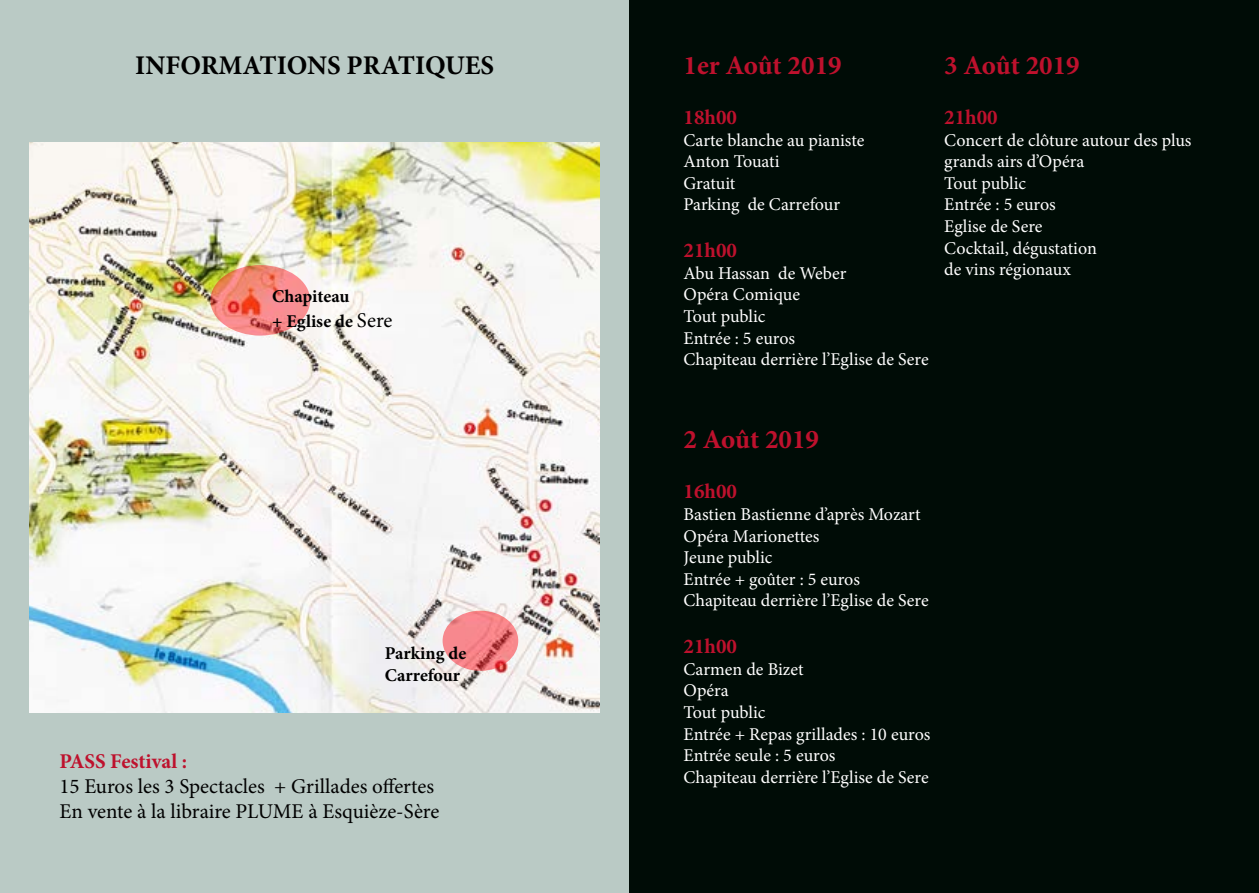
<style>
.page{position:relative;width:1259px;height:893px;background:#fff}
.page>*{position:absolute;margin:0;border:0;box-sizing:border-box;transform-origin:0 0}
.t1{font:700 27px "Minion Pro";color:#be112d}
.t2{font:700 27px "Minion Pro";color:#000}
.t3{font:21px/25.2px "Minion Pro";color:#000}
.t4{font:700 21px "Minion Pro";color:#be112d}
.t5{font:18px/21.6px "Minion Pro";color:#fff}
.t6{font:700 18px/25.2px "Minion Pro";color:#000}
.s1{font-weight:400;font-size:21px}
</style>
<div class="page">
<div style="left:0;top:0;width:629px;height:893px;background:#bacac5"></div>
<div style="left:629px;top:0;width:630px;height:893px;background:#000c06"></div>
<img style="left:30px;top:142px;width:570px;height:570px">
<img style="left:210px;top:265px;width:100px;height:71px">
<img style="left:442px;top:611px;width:76px;height:60px">
<h1 class="t2" style="left:135px;top:46px;width:360px">INFORMATIONS PRATIQUES</h1>
<h1 class="t1" style="left:683px;top:46px;width:160px">1er Août 2019</h1>
<p class="t4" style="left:683px;top:103px;width:55px">18h00</p>
<p class="t5" style="left:683px;top:129px;width:182px">Carte blanche au pianiste<br>Anton Touati<br>Gratuit<br>Parking de Carrefour</p>
<p class="t4" style="left:683px;top:236px;width:55px">21h00</p>
<p class="t5" style="left:683px;top:262px;width:247px">Abu Hassan de Weber<br>Opéra Comique<br>Tout public<br>Entrée : 5 euros<br>Chapiteau derrière l’Eglise de Sere</p>
<p class="t6" style="left:272px;top:284px;width:122px">Chapiteau<br>+ Eglise de <span class="s1">Sere</span></p>
<h1 class="t1" style="left:944px;top:46px;width:137px">3 Août 2019</h1>
<p class="t4" style="left:944px;top:103px;width:55px">21h00</p>
<p class="t5" style="left:944px;top:129px;width:249px">Concert de clôture autour des plus grands airs d’Opéra<br>Tout public<br>Entrée : 5 euros<br>Eglise de Sere<br>Cocktail, dégustation<br>de vins régionaux</p>
<p class="t6" style="left:385px;top:643px;width:83px;line-height:21.6px">Parking de<br>Carrefour</p>
<p class="t4" style="left:60px;top:746px;width:129px">PASS Festival :</p>
<p class="t3" style="left:60px;top:774px;width:381px">15 Euros les 3 Spectacles + Grillades offertes<br>En vente à la libraire PLUME à Esquièze-Sère</p>
<h1 class="t1" style="left:683px;top:420px;width:137px">2 Août 2019</h1>
<p class="t4" style="left:683px;top:477px;width:55px">16h00</p>
<p class="t5" style="left:683px;top:504px;width:247px">Bastien Bastienne d’après Mozart<br>Opéra Marionettes<br>Jeune public<br>Entrée + goûter : 5 euros<br>Chapiteau derrière l’Eglise de Sere</p>
<p class="t4" style="left:683px;top:632px;width:55px">21h00</p>
<p class="t5" style="left:683px;top:658px;width:248px">Carmen de Bizet<br>Opéra<br>Tout public<br>Entrée + Repas grillades : 10 euros<br>Entrée seule : 5 euros<br>Chapiteau derrière l’Eglise de Sere</p>
</div>
